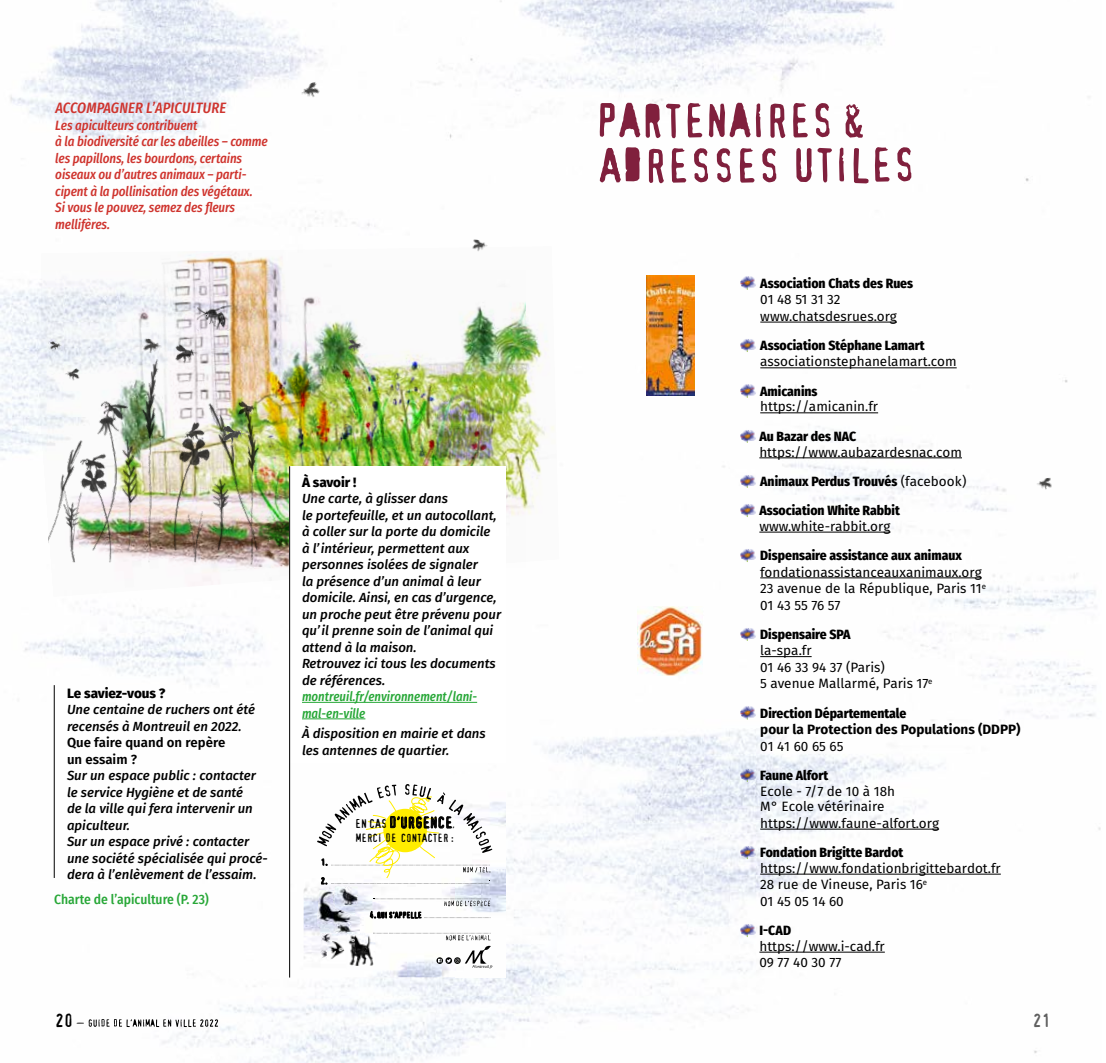
<style>
.page{position:relative;width:1106px;height:1063px;background:#fff}
.page>*{position:absolute;margin:0;border:0;box-sizing:border-box;transform-origin:0 0}
.t1{font:18px "Confidential";color:#000}
.t2{font:italic 500 15px "Fira Sans Condensed";letter-spacing:.01em;color:#cf342e}
.t3{font:15px "Confidential";letter-spacing:-.005em;color:#000}
.t4{font:13.5px/16.5px "Fira Sans";color:#000}
.t5{font:800 13.5px/29.2px "Fira Sans Condensed";color:#000}
.t6{font:italic 500 13.5px/16.5px "Fira Sans Condensed";letter-spacing:-.01em;color:#cf342e}
.t7{font:700 13.5px "Fira Sans";color:#000}
.t8{font:500 13.5px "Fira Sans Condensed";color:#27a737}
.t9{font:800 13.5px "Fira Sans";letter-spacing:-.01em;color:#000}
.t10{font:italic 500 13.2px/16.5px "Fira Sans";color:#000}
.t11{font:italic 500 13.2px/16.5px "Fira Sans Condensed";color:#27a737}
.t12{font:600 13.2px/16.5px "Fira Sans";color:#000}
.t13{font:11.1px "Confidential";letter-spacing:-.005em;color:#000}
.t14{font:8.55px "Confidential";color:#000}
.t15{font:7.95px "Confidential";color:#000}
.s1{font-size:11.85px}
.s2{font-size:9.3px}
.s3{font-size:8.55px}
.s4{font-family:"Fira Sans";font-weight:400}
</style>
<div class="page">
<img style="left:0;top:0;width:1101px;height:1063px">
<svg style="left:77px;top:1019px;width:141px;height:8px"></svg>
<img style="left:303px;top:774px;width:203px;height:203px">
<svg style="left:424px;top:918px;width:67px;height:1px"></svg>
<svg style="left:436px;top:946px;width:57px;height:23px"></svg>
<img style="left:317px;top:890px;width:43px;height:44px">
<img style="left:347px;top:933px;width:28px;height:33px">
<svg style="left:373px;top:933px;width:117px;height:7px"></svg>
<svg style="left:347px;top:933px;width:13px;height:1px"></svg>
<img style="left:328px;top:941px;width:18px;height:19px">
<svg style="left:321px;top:933px;width:11px;height:25px"></svg>
<img style="left:335px;top:887px;width:23px;height:19px">
<svg style="left:373px;top:899px;width:117px;height:7px"></svg>
<svg style="left:317px;top:784px;width:175px;height:100px"></svg>
<hr style="left:54px;top:685px;width:1px;height:193px;background:#000">
<img style="left:469px;top:239px;width:20px;height:7px">
<img style="left:1034px;top:477px;width:20px;height:14px">
<img style="left:297px;top:80px;width:26px;height:22px">
<img style="left:40px;top:246px;width:519px;height:351px">
<img style="left:212px;top:270px;width:313px;height:298px">
<img style="left:48px;top:322px;width:216px;height:243px">
<img style="left:424px;top:389px;width:82px;height:77px">
<img style="left:139px;top:338px;width:25px;height:17px">
<img style="left:218px;top:426px;width:27px;height:18px">
<img style="left:344px;top:339px;width:21px;height:15px">
<div style="left:289px;top:466px;width:217px;height:296px;background:#fff"></div>
<hr style="left:302px;top:702px;width:175px;height:1px;background:#27a737">
<hr style="left:302px;top:719px;width:63px;height:1px;background:#27a737">
<hr style="left:289px;top:466px;width:1px;height:512px;background:#000">
<svg style="left:600px;top:103px;width:262px;height:35px"></svg>
<svg style="left:796px;top:147px;width:115px;height:36px"></svg>
<svg style="left:600px;top:147px;width:176px;height:36px"></svg>
<hr style="left:760px;top:322px;width:137px;height:1px;background:#000">
<hr style="left:760px;top:367px;width:196px;height:1px;background:#000">
<hr style="left:760px;top:413px;width:118px;height:1px;background:#000">
<hr style="left:759px;top:458px;width:203px;height:1px;background:#000">
<hr style="left:759px;top:532px;width:131px;height:1px;background:#000">
<hr style="left:760px;top:578px;width:221px;height:1px;background:#000">
<hr style="left:760px;top:656px;width:51px;height:1px;background:#000">
<hr style="left:760px;top:829px;width:179px;height:1px;background:#000">
<hr style="left:760px;top:874px;width:240px;height:1px;background:#000">
<hr style="left:759px;top:952px;width:125px;height:1px;background:#000">
<img style="left:740px;top:276px;width:17px;height:14px">
<img style="left:740px;top:338px;width:17px;height:14px">
<img style="left:740px;top:384px;width:17px;height:14px">
<img style="left:740px;top:429px;width:17px;height:14px">
<img style="left:740px;top:474px;width:17px;height:14px">
<img style="left:740px;top:503px;width:17px;height:14px">
<img style="left:740px;top:548px;width:17px;height:14px">
<img style="left:740px;top:627px;width:17px;height:14px">
<img style="left:740px;top:705px;width:17px;height:15px">
<img style="left:740px;top:768px;width:17px;height:14px">
<img style="left:740px;top:845px;width:17px;height:14px">
<img style="left:740px;top:923px;width:17px;height:14px">
<img style="left:647px;top:275px;width:47px;height:120px">
<img style="left:638px;top:606px;width:64px;height:70px">
<p class="t2" style="left:55px;top:97px;width:172px">ACCOMPAGNER L’APICULTURE</p>
<p class="t6" style="left:55px;top:117px;width:214px">Les apiculteurs contribuent<br>à la biodiversité car les abeilles – comme les papillons, les bourdons, certains oiseaux ou d’autres animaux – parti&shy;cipent à la pollinisation des végétaux.<br>Si vous le pouvez, semez des fleurs mellifères.</p>
<p class="t9" style="left:67px;top:681px;width:100px">Le saviez-vous ?</p>
<p class="t10" style="left:67px;top:701px;width:190px">Une centaine de ruchers ont été recensés à Montreuil en 2022.</p>
<p class="t12" style="left:67px;top:734px;width:160px">Que faire quand on repère un essaim ?</p>
<p class="t10" style="left:67px;top:767px;width:202px">Sur un espace public : contacter le service Hygiène et de santé<br>de la ville qui fera intervenir un apiculteur.<br>Sur un espace privé : contacter une société spécialisée qui procé&shy;dera à l’enlèvement de l’essaim.</p>
<p class="t8" style="left:54px;top:889px;width:156px">Charte de l’apiculture (P. 23)</p>
<p class="t9" style="left:302px;top:470px;width:56px">À savoir !</p>
<p class="t10" style="left:302px;top:490px;width:201px">Une carte, à glisser dans<br>le portefeuille, et un autocollant, à coller sur la porte du domicile à l’intérieur, permettent aux personnes isolées de signaler<br>la présence d’un animal à leur domicile. Ainsi, en cas d’urgence, un proche peut être prévenu pour qu’il prenne soin de l’animal qui attend à la maison.<br>Retrouvez ici tous les documents de références.</p>
<p class="t11" style="left:302px;top:688px;width:177px">montreuil.fr/environnement/lani&shy;mal-en-ville</p>
<p class="t10" style="left:302px;top:725px;width:185px">À disposition en mairie et dans les antennes de quartier.</p>
<p class="t14" style="left:321px;top:859px;width:8px">1.</p>
<p class="t14" style="left:321px;top:877px;width:8px">2.</p>
<p class="t3" style="left:355px;top:816px;width:101px"><span class="s1">EN CAS</span> D’URGENCE<span class="s2">,</span></p>
<p class="t13" style="left:356px;top:834px;width:99px">MERCI DE CONTACTER :</p>
<p class="t15" style="left:369px;top:912px;width:54px"><span class="s3">4.</span>QUI S’APPELLE</p>
<p class="t5" style="left:760px;top:267px;width:154px">Association Chats des Rues</p>
<p class="t4" style="left:760px;top:291px;width:138px">01 48 51 31 32 www.chatsdesrues.org</p>
<p class="t5" style="left:760px;top:330px;width:166px">Association Stéphane Lamart</p>
<p class="t4" style="left:760px;top:353px;width:198px">associationstephanelamart.com</p>
<p class="t5" style="left:760px;top:375px;width:59px">Amicanins</p>
<p class="t4" style="left:760px;top:398px;width:119px">https://amicanin.fr</p>
<p class="t5" style="left:759px;top:420px;width:98px">Au Bazar des NAC</p>
<p class="t4" style="left:759px;top:443px;width:204px">https://www.aubazardesnac.com</p>
<p class="t5" style="left:759px;top:465px;width:209px">Animaux Perdus Trouvés <span class="s4">(facebook)<br></span>Association White Rabbit</p>
<p class="t4" style="left:759px;top:517px;width:132px">www.white-rabbit.org</p>
<p class="t5" style="left:760px;top:540px;width:203px">Dispensaire assistance aux animaux</p>
<p class="t4" style="left:760px;top:563px;width:227px">fondationassistanceauxanimaux.org<br>23 avenue de la République, Paris 11<sup>e<br></sup>01 43 55 76 57</p>
<p class="t5" style="left:760px;top:618px;width:92px">Dispensaire SPA</p>
<p class="t4" style="left:760px;top:642px;width:174px">la-spa.fr<br>01 46 33 94 37 (Paris)<br>5 avenue Mallarmé, Paris 17<sup>e</sup></p>
<p class="t5" style="left:760px;top:697px;width:147px">Direction Départementale</p>
<p class="t7" style="left:760px;top:718px;width:262px">pour la Protection des Populations (DDPP)</p>
<p class="t4" style="left:760px;top:737px;width:85px">01 41 60 65 65</p>
<p class="t5" style="left:760px;top:759px;width:70px">Faune Alfort</p>
<p class="t4" style="left:760px;top:782px;width:180px">Ecole - 7/7 de 10 à 18h<br>M° Ecole vétérinaire https://www.faune-alfort.org</p>
<p class="t5" style="left:760px;top:837px;width:145px">Fondation Brigitte Bardot</p>
<p class="t4" style="left:760px;top:859px;width:242px">https://www.fondationbrigittebardot.fr<br>28 rue de Vineuse, Paris 16<sup>e<br></sup>01 45 05 14 60</p>
<p class="t5" style="left:759px;top:915px;width:33px">I-CAD</p>
<p class="t4" style="left:759px;top:938px;width:127px;line-height:15.8px">https://www.i-cad.fr<br>09 77 40 30 77</p>
<h1 class="t1" style="left:55px;top:1013px;width:19px">20</h1>
<h1 class="t1" style="left:1032px;top:1013px;width:19px">21</h1>
</div>
